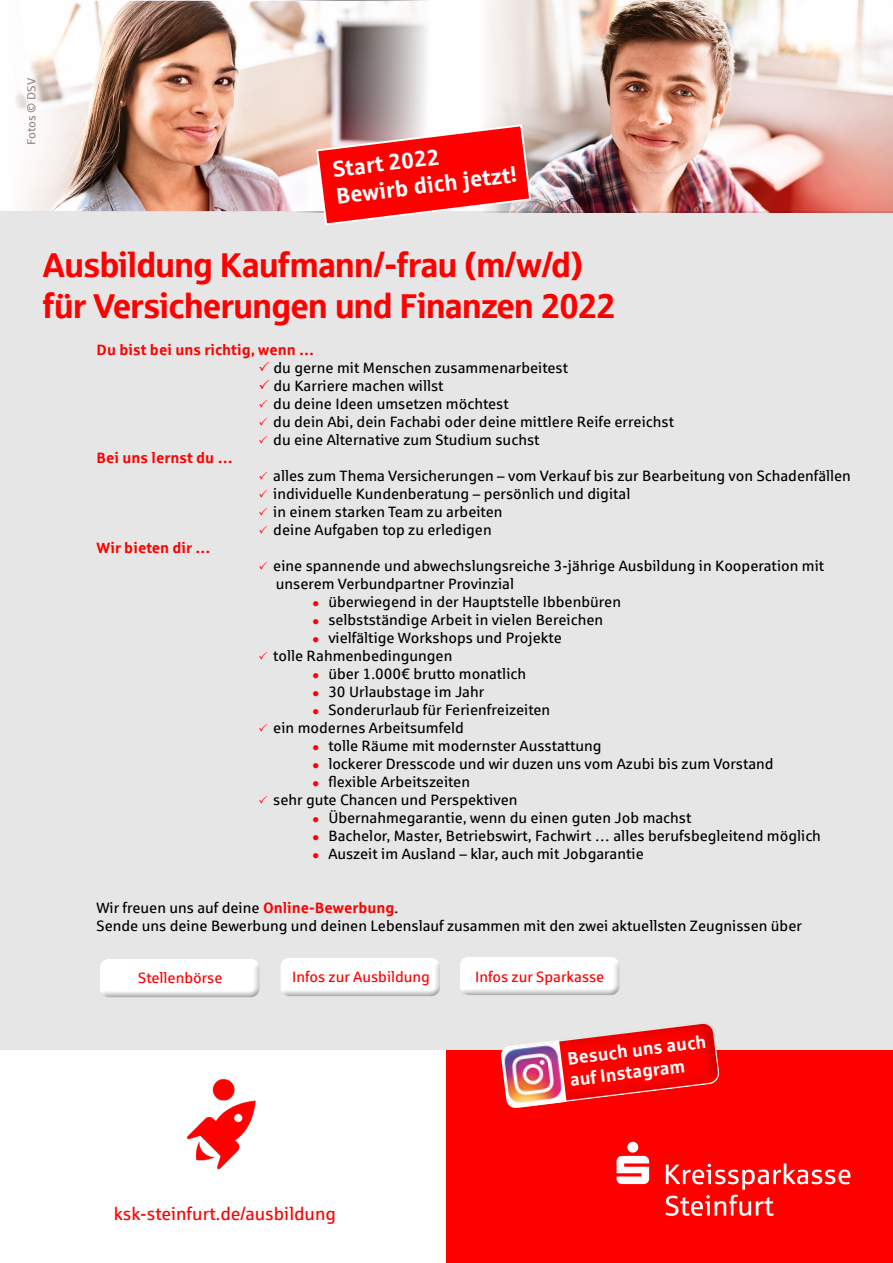
<style>
.page{position:relative;width:893px;height:1263px;background:#fff}
.page>*{position:absolute;margin:0;border:0;box-sizing:border-box;transform-origin:0 0}
.t1{font:34.5px/41.4px "Sparkasse Head";color:#f00}
.t2{font:700 22.35px/26.8px "Sparkasse Rg";color:#fff}
.t3{font:18px "Sparkasse Rg";color:#f00}
.t4{font:700 18px/21.6px "Sparkasse Rg";color:#fff}
.t5{font:15px/18px "Sparkasse Rg";color:#000}
.t6{font:700 15px "Sparkasse Rg";color:#f00}
.t7{font:15px "Sparkasse Rg";color:#f00}
.t8{font:12px "Sparkasse Rg";letter-spacing:-.005em;color:#27140f}
.s1{color:#f00}
.s2{font-weight:700;color:#f00}
</style>
<div class="page">
<img style="left:487px;top:0;width:406px;height:212px">
<img style="left:15px;top:3px;width:412px;height:207px">
<div style="left:0;top:0;width:447px;height:213px;border:2px solid #fff"></div>
<div style="left:0;top:212px;width:893px;height:838px;background:#e6e6e6"></div>
<div style="left:446px;top:1050px;width:447px;height:213px;background:#f00"></div>
<div style="left:274px;top:951px;width:170px;height:44px;background:#fff;opacity:.75"></div>
<div style="left:277px;top:959px;width:170px;height:39px;background:#000;opacity:.75"></div>
<div style="left:453px;top:950px;width:170px;height:44px;background:#fff;opacity:.75"></div>
<div style="left:457px;top:958px;width:169px;height:39px;background:#000;opacity:.75"></div>
<svg style="left:617px;top:1142px;width:32px;height:42px"></svg>
<svg style="left:665px;top:1163px;width:185px;height:53px"></svg>
<img style="left:187px;top:1078px;width:69px;height:92px">
<div style="left:93px;top:952px;width:170px;height:44px;background:#fff;opacity:.75"></div>
<div style="left:97px;top:960px;width:169px;height:39px;background:#000;opacity:.75"></div>
<svg style="left:501px;top:1023px;width:219px;height:85px"></svg>
<svg style="left:315px;top:123px;width:217px;height:102px"></svg>
<p class="t8" style="left:24px;top:145px;width:68px;rotate:-90deg">Fotos © DSV</p>
<h2 class="t2" style="left:331px;top:155px;width:184px;rotate:-7deg">Start 2022<br>Bewirb dich jetzt!</h2>
<h1 class="t1" style="left:43px;top:243px;width:574px">Ausbildung Kaufmann/-frau (m/w/d) für Versicherungen und Finanzen 2022</h1>
<p class="t6" style="left:97px;top:340px;width:219px">Du bist bei uns richtig, wenn …</p>
<p class="t5" style="left:273px;top:358px;width:402px">du gerne mit Menschen zusammenarbeitest<br>du Karriere machen willst<br>du deine Ideen umsetzen möchtest<br>du dein Abi, dein Fachabi oder deine mittlere Reife erreichst du eine Alternative zum Studium suchst</p>
<p class="t6" style="left:97px;top:448px;width:138px">Bei uns lernst du …</p>
<p class="t5" style="left:273px;top:466px;width:579px">alles zum Thema Versicherungen – vom Verkauf bis zur Bearbeitung von Schadenfällen individuelle Kundenberatung – persönlich und digital<br>in einem starken Team zu arbeiten<br>deine Aufgaben top zu erledigen</p>
<p class="t6" style="left:97px;top:538px;width:115px">Wir bieten dir …</p>
<p class="t5" style="left:273px;top:556px;width:552px">eine spannende und abwechslungsreiche 3-jährige Ausbildung in Kooperation mit unserem Verbundpartner Provinzial</p>
<p class="t5" style="left:313px;top:592px;width:310px"><span class="s1">●</span> überwiegend in der Hauptstelle Ibbenbüren</p>
<p class="t5" style="left:313px;top:610px;width:292px"><span class="s1">●</span> selbstständige Arbeit in vielen Bereichen</p>
<p class="t5" style="left:273px;top:628px;width:290px;text-indent:39px"><span class="s1">●</span> vielfältige Workshops und Projekte tolle Rahmenbedingungen</p>
<p class="t5" style="left:313px;top:664px;width:215px"><span class="s1">●</span> über 1.000€ brutto monatlich</p>
<p class="t5" style="left:313px;top:682px;width:173px"><span class="s1">●</span> 30 Urlaubstage im Jahr</p>
<p class="t5" style="left:273px;top:700px;width:278px;text-indent:39px"><span class="s1">●</span> Sonderurlaub für Ferienfreizeiten ein modernes Arbeitsumfeld</p>
<p class="t5" style="left:313px;top:736px;width:291px"><span class="s1">●</span> tolle Räume mit modernster Ausstattung</p>
<p class="t5" style="left:313px;top:754px;width:463px"><span class="s1">●</span> lockerer Dresscode und wir duzen uns vom Azubi bis zum Vorstand</p>
<p class="t5" style="left:273px;top:772px;width:246px;text-align:center"><span class="s1">●</span> flexible Arbeitszeiten<br>sehr gute Chancen und Perspektiven</p>
<p class="t5" style="left:313px;top:808px;width:380px"><span class="s1">●</span> Übernahmegarantie, wenn du einen guten Job machst</p>
<p class="t5" style="left:313px;top:826px;width:510px"><span class="s1">●</span> Bachelor, Master, Betriebswirt, Fachwirt … alles berufsbegleitend möglich</p>
<p class="t5" style="left:313px;top:844px;width:333px"><span class="s1">●</span> Auszeit im Ausland – klar, auch mit Jobgarantie</p>
<p class="t5" style="left:97px;top:898px;width:707px">Wir freuen uns auf deine <span class="s2">Online-Bewerbung</span>.<br>Sende uns deine Bewerbung und deinen Lebenslauf zusammen mit den zwei aktuellsten Zeugnissen über</p>
<p class="t7" style="left:138px;top:968px;width:86px">Stellenbörse</p>
<p class="t7" style="left:292px;top:967px;width:139px">Infos zur Ausbildung</p>
<p class="t7" style="left:475px;top:967px;width:131px">Infos zur Sparkasse</p>
<p class="t4" style="left:566px;top:1047px;width:141px;rotate:-7deg">Besuch uns auch auf Instagram</p>
<p class="t3" style="left:114px;top:1203px;width:224px">ksk-steinfurt.de/ausbildung</p>
</div>
